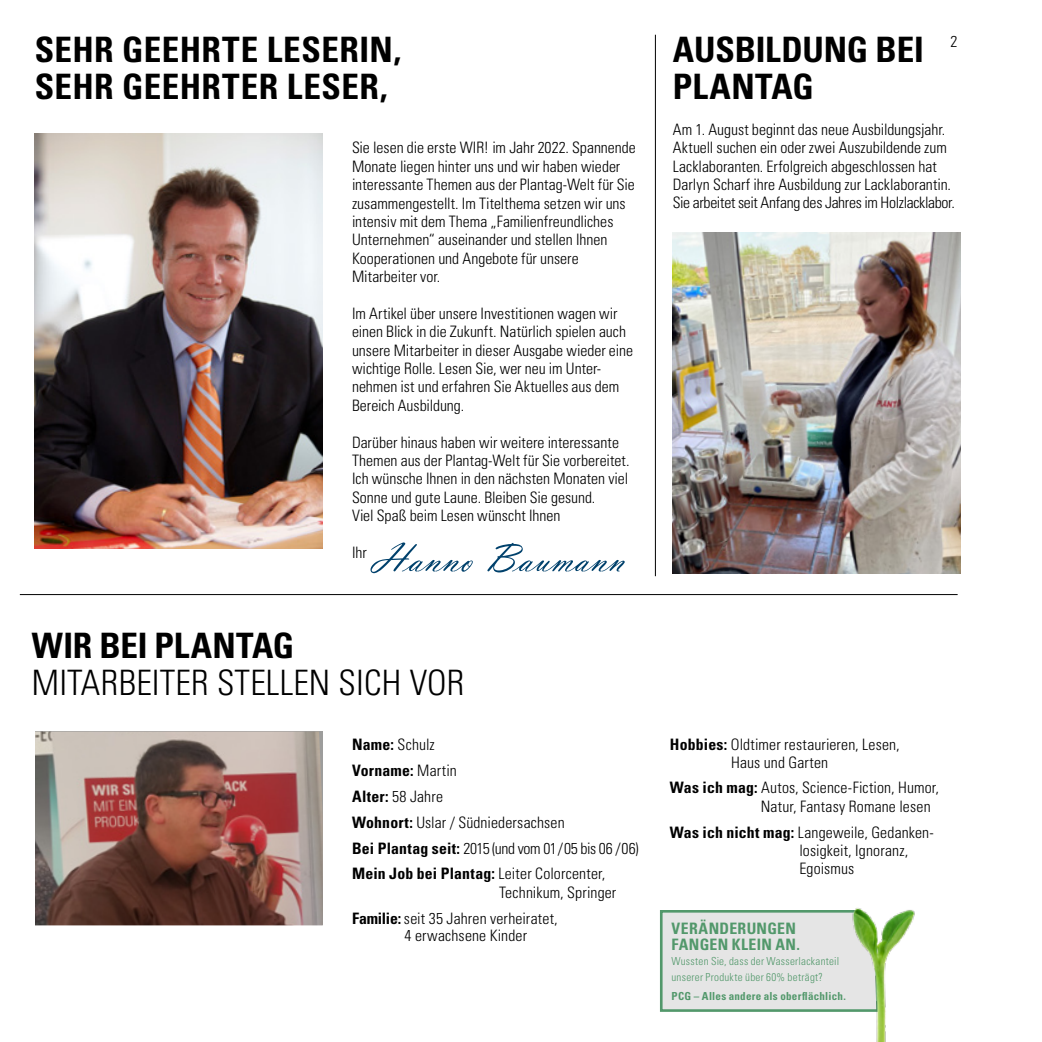
<style>
.page{position:relative;width:1042px;height:1042px;background:#fff}
.page>*{position:absolute;margin:0;border:0;box-sizing:border-box;transform-origin:0 0}
.t1{font:700 condensed 35px/36.8px "Univers";letter-spacing:.01em;color:#000}
.t2{font:300 condensed 35px "Univers";letter-spacing:.005em;color:#000}
.t3{font:300 condensed 15.75px/18.4px "Univers";color:#000}
.t4{font:700 condensed 15.75px/15.8px "Univers";letter-spacing:.02em;color:#19763a}
.t5{font:300 condensed 11.03px/15.8px "Univers";letter-spacing:.025em;color:#19763a}
.t6{font:700 condensed 11.03px "Univers";letter-spacing:.025em;color:#19763a}
.s1{font-weight:700}
</style>
<div class="page">
<img style="left:35px;top:133px;width:287px;height:416px">
<hr style="left:20px;top:594px;width:937px;height:1px;background:#000">
<svg style="left:370px;top:542px;width:255px;height:31px"></svg>
<img style="left:35px;top:731px;width:288px;height:194px">
<img style="left:673px;top:233px;width:287px;height:340px">
<hr style="left:655px;top:35px;width:1px;height:541px;background:#000">
<svg style="left:660px;top:910px;width:137px;height:102px;background:#dadfdc"></svg>
<img style="left:797px;top:908px;width:118px;height:134px">
<h1 class="t1" style="left:35px;top:30px;width:368px">SEHR GEEHRTE LESERIN,<br>SEHR GEEHRTER LESER,</h1>
<p class="t3" style="left:352px;top:138px;width:285px">Sie lesen die erste WIR! im Jahr 2022. Spannende Monate liegen hinter uns und wir haben wieder interessante Themen aus der Plantag-Welt für Sie zusammengestellt. Im Titelthema setzen wir uns intensiv mit dem Thema „Familienfreundliches Unternehmen“ auseinander und stellen Ihnen Kooperationen und Angebote für unsere Mitarbeiter vor.</p>
<p class="t3" style="left:352px;top:304px;width:282px">Im Artikel über unsere Investitionen wagen wir einen Blick in die Zukunft. Natürlich spielen auch unsere Mitarbeiter in dieser Ausgabe wieder eine wichtige Rolle. Lesen Sie, wer neu im Unter&shy;nehmen ist und erfahren Sie Aktuelles aus dem Bereich Ausbildung.</p>
<p class="t3" style="left:352px;top:433px;width:279px">Darüber hinaus haben wir weitere interessante Themen aus der Plantag-Welt für Sie vorbereitet.<br>Ich wünsche Ihnen in den nächsten Monaten viel Sonne und gute Laune. Bleiben Sie gesund.<br>Viel Spaß beim Lesen wünscht Ihnen</p>
<p class="t3" style="left:352px;top:543px;width:16px">Ihr</p>
<h1 class="t1" style="left:32px;top:627px;width:264px">WIR BEI PLANTAG</h1>
<h1 class="t2" style="left:32px;top:662px;width:434px">MITARBEITER STELLEN SICH VOR</h1>
<p class="t3" style="left:352px;top:731px;width:288px;line-height:25.9px"><span class="s1">Name:</span> Schulz<br><span class="s1">Vorname:</span> Martin<br><span class="s1">Alter:</span> 58 Jahre<br><span class="s1">Wohnort:</span> Uslar / Südniedersachsen<br><span class="s1">Bei Plantag seit:</span> 2015 (und vom 01/05 bis 06 /06)<br><span class="s1">Mein Job bei Plantag:</span> Leiter Colorcenter,</p>
<p class="t3" style="left:352px;top:879px;width:266px;line-height:25.9px;text-indent:147px">Technikum, Springer<br><span class="s1">Familie:</span> seit 35 Jahren verheiratet,</p>
<p class="t3" style="left:404px;top:926px;width:124px">4 erwachsene Kinder</p>
<p class="t3" style="left:950px;top:32px;width:8px">2</p>
<h1 class="t1" style="left:673px;top:30px;width:252px">AUSBILDUNG BEI<br>PLANTAG</h1>
<p class="t3" style="left:673px;top:120px;width:283px">Am 1. August beginnt das neue Ausbildungsjahr.<br>Aktuell suchen ein oder zwei Auszubildende zum Lacklaboranten. Erfolgreich abgeschlossen hat Darlyn Scharf ihre Ausbildung zur Lacklaborantin.<br>Sie arbeitet seit Anfang des Jahres im Holzlacklabor.</p>
<p class="t3" style="left:731px;top:735px;width:170px;line-height:17.5px;text-indent:-61px"><span class="s1">Hobbies:</span> Oldtimer restaurieren, Lesen,<br>Haus und Garten</p>
<p class="t3" style="left:761px;top:778px;width:180px;text-indent:-91px"><span class="s1">Was ich mag:</span> Autos, Science-Fiction, Humor,<br>Natur, Fantasy Romane lesen</p>
<p class="t3" style="left:799px;top:823px;width:136px;text-indent:-129px"><span class="s1">Was ich nicht mag:</span> Langeweile, Gedanken&shy;losigkeit, Ignoranz,<br>Egoismus</p>
<p class="t4" style="left:671px;top:920px;width:130px">VERÄNDERUNGEN<br>FANGEN KLEIN AN.</p>
<p class="t5" style="left:671px;top:953px;width:169px">Wussten Sie, dass der Wasserlackanteil unserer Produkte über 60% beträgt?</p>
<p class="t6" style="left:671px;top:989px;width:176px">PCG – Alles andere als oberflächlich.</p>
</div>
